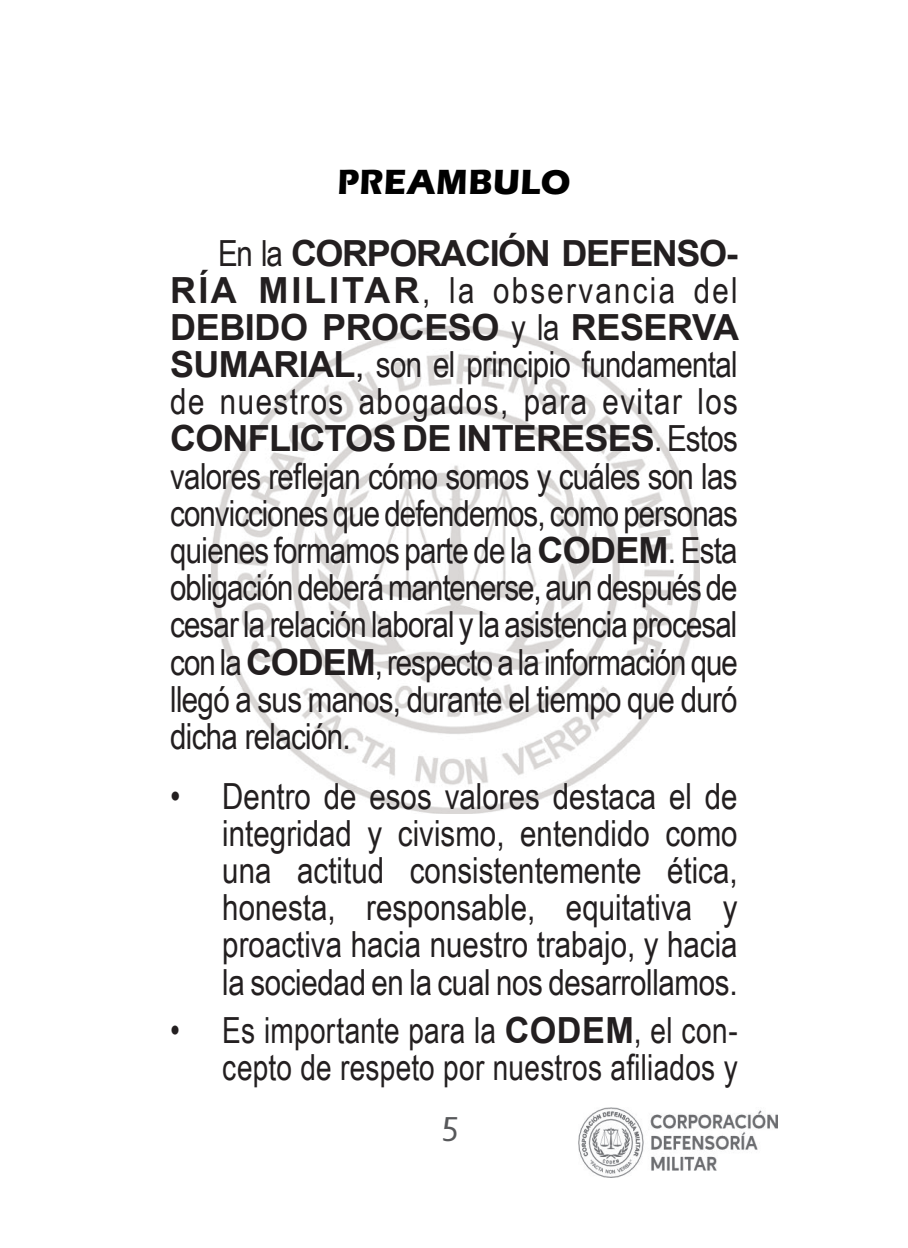
<style>
.page{position:relative;width:908px;height:1248px;background:#fff}
.page>*{position:absolute;margin:0;border:0;box-sizing:border-box;transform-origin:0 0}
.textooo{font:36px/37.2px "Arial Narrow";letter-spacing:-.01em;color:#231f20;text-align:justify}
.textooo-2{font:36px/37.2px "Arial Narrow";letter-spacing:-.01em;color:#231f20;text-align:right;scale:.95 1}
.titulossssss{font:700 36px "Eras ITC";letter-spacing:.015em;color:#000;scale:.95 1}
.Negritas{font:36px "Corbel";color:#57585a}
.s1{font-family:"Arial";font-weight:700}
.s2{font-family:"Arial"}
</style>
<div class="page">
<img style="left:578px;top:1107px;width:199px;height:70px">
<img style="left:212px;top:325px;width:487px;height:488px">
<p class="titulossssss" style="left:337px;top:162px;width:246px">PREAMBULO</p>
<p class="textooo" style="left:170px;top:233px;width:570px;text-indent:48px">En la <span class="s1">CORPORACIÓN DEFENSO-RÍA MILITAR</span>, la observancia del <span class="s1">DEBIDO PROCESO</span> y la <span class="s1">RESERVA SUMARIAL</span><span class="s2">,</span> son el principio fundamental de nuestros abogados, para evitar los <span class="s1">CONFLICTOS DE INTERESES</span>. Estos valores reflejan cómo somos y cuáles son las convicciones que defendemos, como personas quienes formamos parte de la <span class="s1">CODEM</span>. Esta obligación deberá mantenerse, aun después de cesar la relación laboral y la asistencia procesal con la <span class="s1">CODEM</span>, respecto a la información que llegó a sus manos, durante el tiempo que duró dicha relación.</p>
<p class="textooo" style="left:222px;top:776px;width:516px;text-indent:-52px">• Dentro de esos valores destaca el de integridad y civismo, entendido como una actitud consistentemente ética, honesta, responsable, equitativa y proactiva hacia nuestro trabajo, y hacia la sociedad en la cual nos desarrollamos.</p>
<p class="textooo-2" style="left:170px;top:1010px;width:598px">• Es importante para la <span class="s1">CODEM</span>, el con&shy;cepto de respeto por nuestros afiliados y</p>
<p class="Negritas" style="left:441px;top:1099px;width:19px">5</p>
</div>
